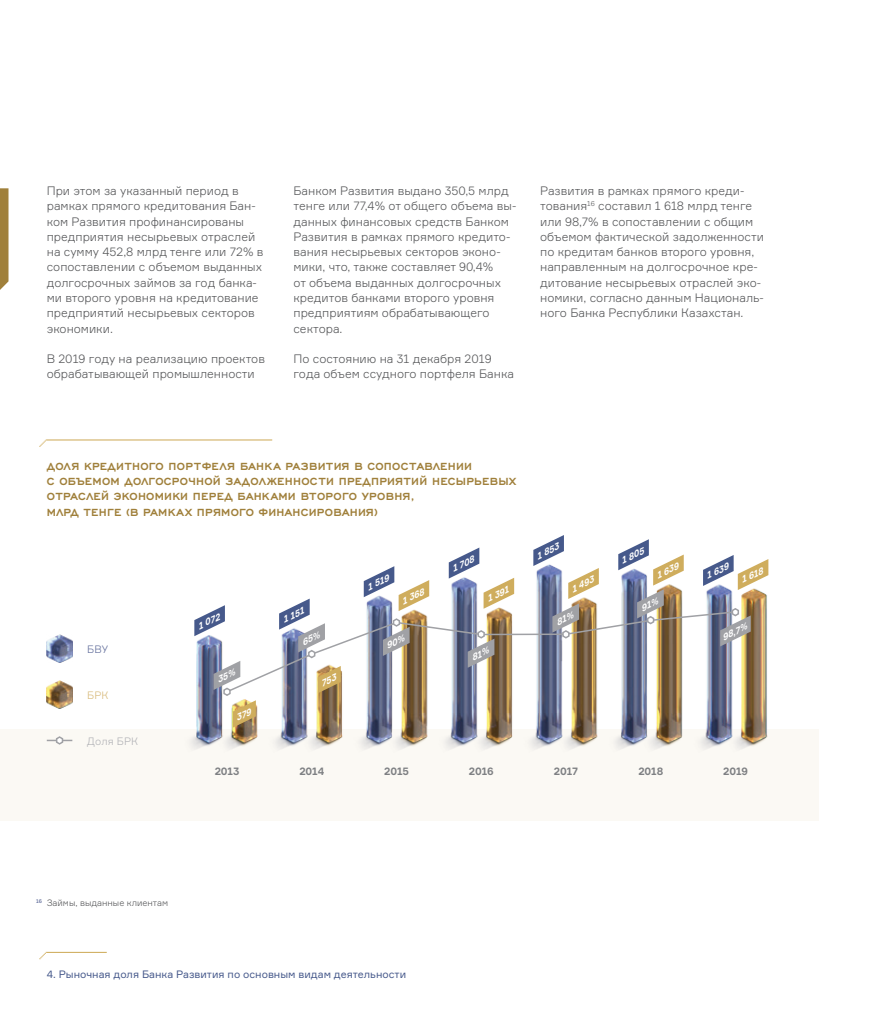
<style>
.page{position:relative;width:872px;height:1021px;background:#fff}
.page>*{position:absolute;margin:0;border:0;box-sizing:border-box;transform-origin:0 0}
.NAME{font:700 13.5px/15.3px "Engravers Gothic";letter-spacing:.02em;color:#a0803b}
.TEXT{font:300 12px/15.3px "Formular";color:#57585a}
.t1{font:10.5px "Formular";color:#46598b}
.INF_MAIN{font:700 10.5px "Formular";letter-spacing:-.01em;color:#7e8083}
.LEGEND{font:300 10.5px "Formular";letter-spacing:.01em;color:#b1b2b6}
.LEGEND-2{font:300 10.5px "Formular";color:#636f9c}
.LEGEND-3{font:300 10.5px "Formular";color:#d8ba7a}
.INF_WITH_BACK_BLUE_l{font:italic 700 9px "Formular";color:#fff}
.TEXT_small{font:300 9px "Formular";color:#57585a}
.INF_WITH_BACK_GOLD_l{font:italic 700 9px "Formular";color:#fff}
.INF_WITH_BACK{font:italic 700 9px "Formular";color:#fff}
.TEXT_small-2{font:500 5.25px "Formular";color:#636f9c}
</style>
<div class="page">
<div style="left:0;top:729px;width:819px;height:92px;background:#fbf9f4"></div>
<hr style="left:47px;top:439px;width:225px;height:1px;background:#cfad5d">
<svg style="left:39px;top:439px;width:8px;height:8px"></svg>
<img style="left:47px;top:680px;width:25px;height:28px">
<hr style="left:47px;top:739px;width:25px;height:2px;background:#a0a1a5">
<svg style="left:55px;top:736px;width:10px;height:9px"></svg>
<img style="left:47px;top:635px;width:25px;height:28px">
<img style="left:191px;top:742px;width:569px;height:7px">
<hr style="left:47px;top:951px;width:60px;height:1px;background:#cfad5d">
<svg style="left:39px;top:951px;width:8px;height:8px"></svg>
<svg style="left:0;top:188px;width:9px;height:102px"></svg>
<img style="left:191px;top:535px;width:578px;height:207px">
<p class="TEXT" style="left:47px;top:183px;width:218px">При этом за указанный период в рамках прямого кредитования Бан&shy;ком Развития профинансированы предприятия несырьевых отраслей на сумму 452,8 млрд тенге или 72% в сопоставлении с объемом выданных долгосрочных займов за год банка&shy;ми второго уровня на кредитование предприятий несырьевых секторов экономики.</p>
<p class="TEXT" style="left:47px;top:351px;width:220px">В 2019 году на реализацию проектов обрабатывающей промышленности</p>
<p class="TEXT" style="left:293px;top:183px;width:224px">Банком Развития выдано 350,5 млрд тенге или 77,4% от общего объема вы&shy;данных финансовых средств Банком<br>Развития в рамках прямого кредито&shy;вания несырьевых секторов эконо&shy;мики, что, также составляет 90,4%<br>от объема выданных долгосрочных кредитов банками второго уровня предприятиям обрабатывающего сектора.</p>
<p class="TEXT" style="left:293px;top:351px;width:222px">По состоянию на 31 декабря 2019 года объем ссудного портфеля Банка</p>
<p class="TEXT" style="left:540px;top:183px;width:225px">Развития в рамках прямого креди&shy;тования<sup>16</sup> составил 1 618 млрд тенге или 98,7% в сопоставлении с общим объемом фактической задолженности по кредитам банков второго уровня, направленным на долгосрочное кре&shy;дитование несырьевых отраслей эко&shy;номики, согласно данным Националь&shy;ного Банка Республики Казахстан.</p>
<p class="NAME" style="left:47px;top:458px;width:470px">ДОЛЯ КРЕДИТНОГО ПОРТФЕЛЯ БАНКА РАЗВИТИЯ В СОПОСТАВЛЕНИИ<br>С ОБЪЕМОМ ДОЛГОСРОЧНОЙ ЗАДОЛЖЕННОСТИ ПРЕДПРИЯТИЙ НЕСЫРЬЕВЫХ<br>ОТРАСЛЕЙ ЭКОНОМИКИ ПЕРЕД БАНКАМИ ВТОРОГО УРОВНЯ,</p>
<p class="NAME" style="left:47px;top:504px;width:332px">МЛРД ТЕНГЕ (В РАМКАХ ПРЯМОГО ФИНАНСИРОВАНИЯ)</p>
<p class="LEGEND-2" style="left:87px;top:643px;width:22px">БВУ</p>
<p class="LEGEND-3" style="left:87px;top:688px;width:23px">БРК</p>
<p class="LEGEND" style="left:87px;top:734px;width:52px">Доля БРК</p>
<p class="INF_WITH_BACK_BLUE_l" style="left:195px;top:621px;width:25px;rotate:-26deg">1 072</p>
<p class="INF_WITH_BACK_BLUE_l" style="left:280px;top:615px;width:24px;rotate:-26deg">1 151</p>
<p class="INF_WITH_BACK_BLUE_l" style="left:365px;top:582px;width:25px;rotate:-26deg">1 519</p>
<p class="INF_WITH_BACK_GOLD_l" style="left:399px;top:596px;width:26px;rotate:-26deg">1 368</p>
<p class="INF_WITH_BACK_BLUE_l" style="left:449px;top:564px;width:25px;rotate:-26deg">1 708</p>
<p class="INF_WITH_BACK_GOLD_l" style="left:484px;top:594px;width:25px;rotate:-26deg">1 391</p>
<p class="INF_WITH_BACK_BLUE_l" style="left:534px;top:551px;width:26px;rotate:-26deg">1 853</p>
<p class="INF_WITH_BACK_BLUE_l" style="left:619px;top:556px;width:26px;rotate:-26deg">1 805</p>
<p class="INF_WITH_BACK_GOLD_l" style="left:569px;top:584px;width:26px;rotate:-26deg">1 493</p>
<p class="INF_WITH_BACK_GOLD_l" style="left:654px;top:571px;width:25px;rotate:-26deg">1 639</p>
<p class="INF_WITH_BACK_GOLD_l" style="left:738px;top:575px;width:25px;rotate:-26deg">1 618</p>
<p class="INF_WITH_BACK" style="left:719px;top:632px;width:28px;rotate:-26deg">98,7%</p>
<p class="INF_WITH_BACK_BLUE_l" style="left:703px;top:571px;width:25px;rotate:-26deg">1 639</p>
<p class="INF_MAIN" style="left:215px;top:764px;width:26px">2013</p>
<p class="INF_MAIN" style="left:299px;top:764px;width:26px">2014</p>
<p class="INF_MAIN" style="left:384px;top:764px;width:26px">2015</p>
<p class="INF_MAIN" style="left:469px;top:764px;width:26px">2016</p>
<p class="INF_MAIN" style="left:554px;top:764px;width:26px">2017</p>
<p class="INF_MAIN" style="left:638px;top:764px;width:26px">2018</p>
<p class="INF_MAIN" style="left:723px;top:764px;width:26px">2019</p>
<p class="TEXT_small-2" style="left:36px;top:898px;width:7px">16</p>
<p class="TEXT_small" style="left:47px;top:897px;width:123px">Займы, выданные клиентам</p>
<p class="t1" style="left:47px;top:968px;width:361px">4. Рыночная доля Банка Развития по основным видам деятельности</p>
</div>
